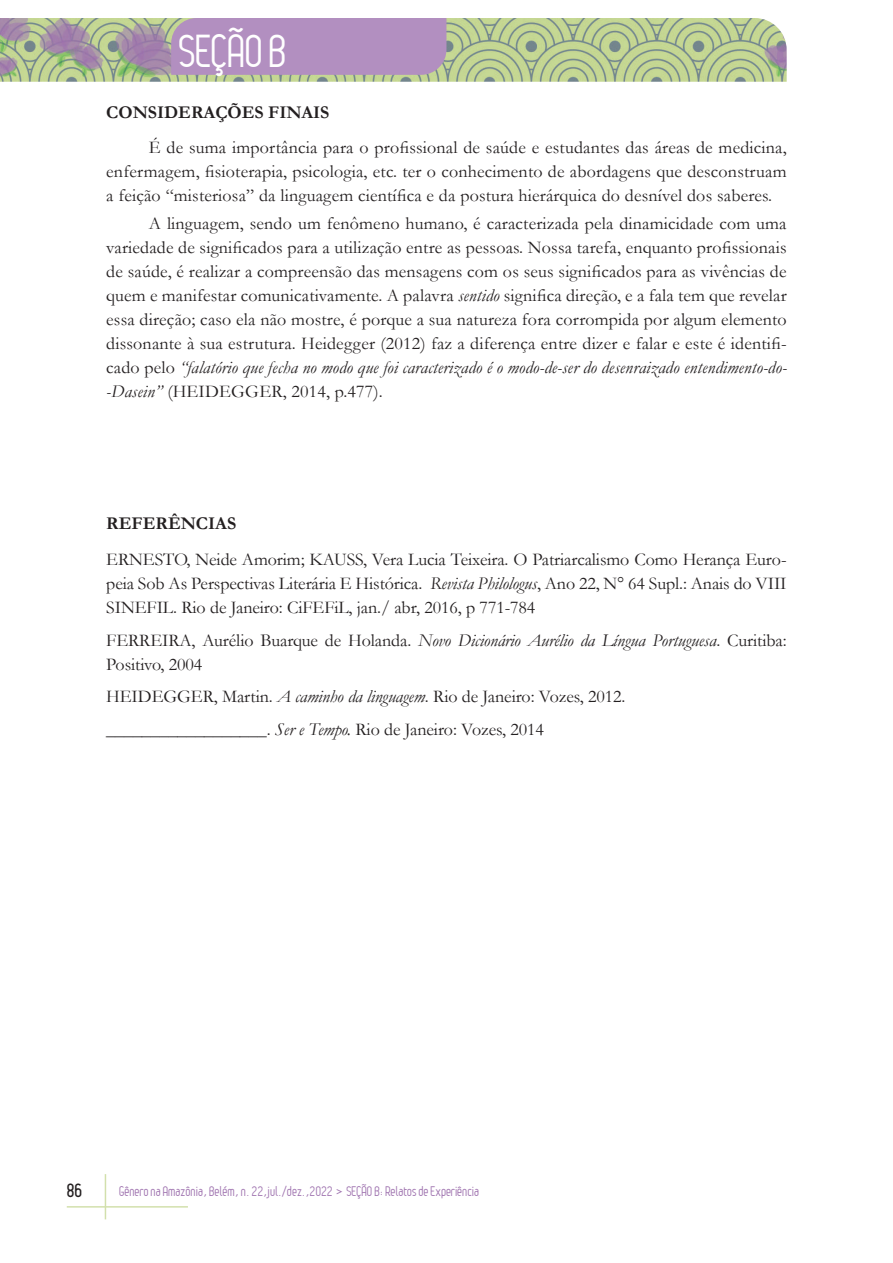
<style>
.page{position:relative;width:893px;height:1263px;background:#fff}
.page>*{position:absolute;margin:0;border:0;box-sizing:border-box;transform-origin:0 0}
.t1{font:45px "Leger";letter-spacing:-.01em;color:#fff}
.Texto{font:18px/24px "Garamond";letter-spacing:.01em;color:#231f20;text-align:justify}
.Referências{font:18px/24px "Garamond";letter-spacing:-.005em;color:#231f20;text-align:justify}
.Titulo_2{font:700 18px "Garamond";color:#231f20}
.Referências-2{font:700 18px "Garamond";color:#231f20}
.t2{font:700 18px "Leger";color:#231f20}
.t3{font:13.5px "Leger";color:#9f73af}
.s1{font-style:italic}
</style>
<div class="page">
<hr style="left:105px;top:1174px;width:1px;height:45px;background:#d2e0ac">
<hr style="left:67px;top:1206px;width:121px;height:1px;background:#d2e0ac">
<img style="left:0;top:18px;width:787px;height:64px">
<div style="left:171px;top:18px;width:275px;height:57px;background:#b28fc0"></div>
<p class="t1" style="left:179px;top:26px;width:110px">SEÇÃO B</p>
<p class="Titulo_2" style="left:106px;top:100px;width:225px">CONSIDERAÇÕES FINAIS</p>
<p class="Texto" style="left:106px;top:135px;width:682px;text-indent:43px">É de suma importância para o profissional de saúde e estudantes das áreas de medicina, enfermagem, fisioterapia, psicologia, etc. ter o conhecimento de abordagens que desconstruam a feição “misteriosa” da linguagem científica e da postura hierárquica do desnível dos saberes.</p>
<p class="Texto" style="left:106px;top:211px;width:682px;text-indent:43px">A linguagem, sendo um fenômeno humano, é caracterizada pela dinamicidade com uma variedade de significados para a utilização entre as pessoas. Nossa tarefa, enquanto profissionais de saúde, é realizar a compreensão das mensagens com os seus significados para as vivências de quem e manifestar comunicativamente. A palavra <span class="s1">sentido</span> significa direção, e a fala tem que revelar essa direção; caso ela não mostre, é porque a sua natureza fora corrompida por algum elemento dissonante à sua estrutura. Heidegger (2012) faz a diferença entre dizer e falar e este é identifi&shy;cado pelo <span class="s1">“falatório que fecha no modo que foi caracterizado é o modo-de-ser do desenraizado entendimento-do--Dasein”</span> (HEIDEGGER, 2014, p.477).</p>
<p class="Referências-2" style="left:106px;top:511px;width:131px">REFERÊNCIAS</p>
<p class="Referências" style="left:106px;top:547px;width:682px">ERNESTO, Neide Amorim; KAUSS, Vera Lucia Teixeira. O Patriarcalismo Como Herança Euro&shy;peia Sob As Perspectivas Literária E Histórica. <span class="s1">Revista Philologus</span>, Ano 22, N° 64 Supl.: Anais do VIII SINEFIL. Rio de Janeiro: CiFEFiL, jan./ abr, 2016, p 771-784</p>
<p class="Referências" style="left:106px;top:628px;width:682px">FERREIRA, Aurélio Buarque de Holanda. <span class="s1">Novo Dicionário Aurélio da Língua Portuguesa</span>. Curitiba:<br>Positivo, 2004</p>
<p class="Referências" style="left:106px;top:684px;width:521px">HEIDEGGER, Martin. <span class="s1">A caminho da linguagem</span>. Rio de Janeiro: Vozes, 2012.</p>
<p class="Referências" style="left:106px;top:717px;width:439px">__________________. <span class="s1">Ser e Tempo.</span> Rio de Janeiro: Vozes, 2014</p>
<p class="t2" style="left:67px;top:1180px;width:17px">86</p>
<p class="t3" style="left:119px;top:1183px;width:362px">Gênero na Amazônia, Belém, n. 22,jul./dez.,2022 &gt; SEÇÃO B: Relatos de Experiência</p>
</div>
